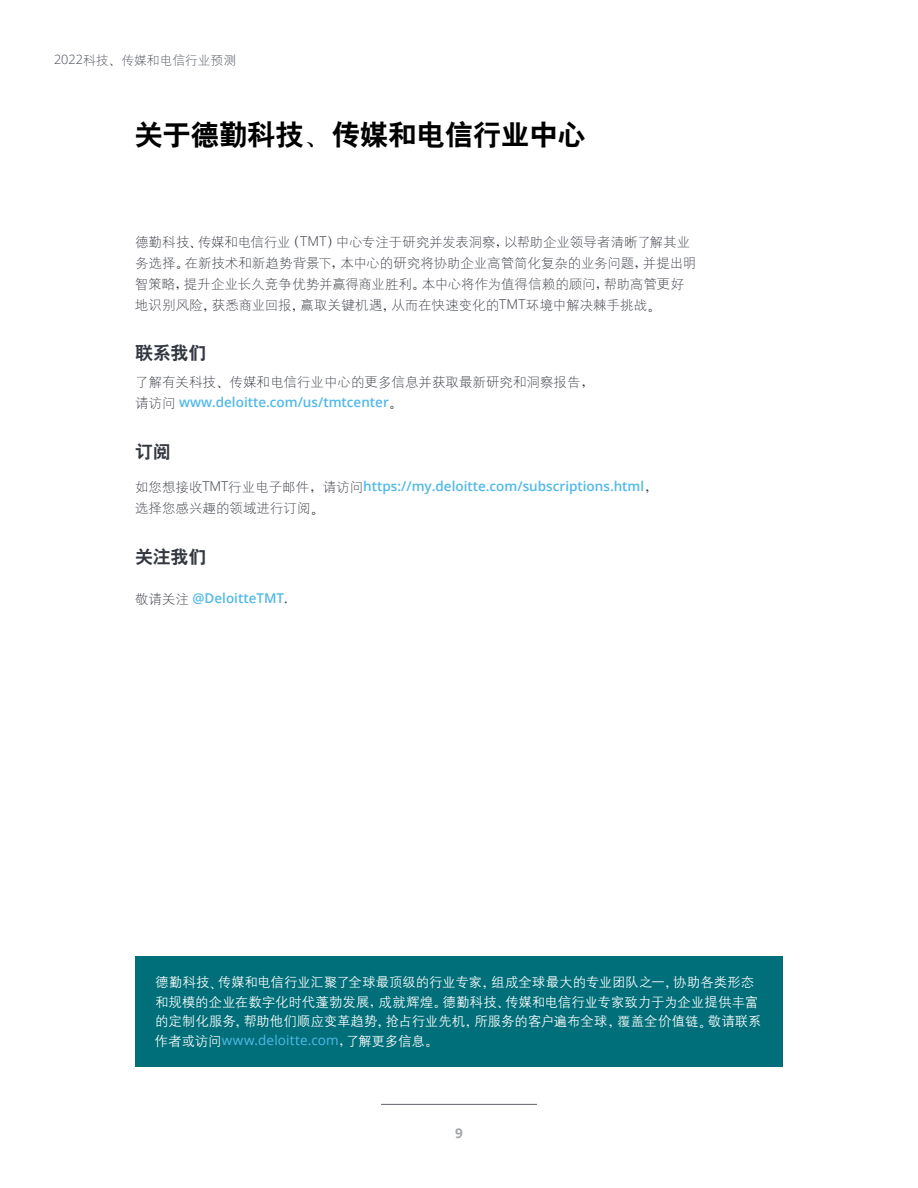
<style>
.page{position:relative;width:918px;height:1188px;background:#fff}
.page>*{position:absolute;margin:0;border:0;box-sizing:border-box;transform-origin:0 0}
.t1{font:28.5px "H Yb 2 gj";letter-spacing:-.01em;color:#000}
.t2{font:18px "H Yb 2 gj";letter-spacing:-.01em;color:#333740}
.t3{font:18px "H Yb 2 gj";color:#323741}
.t4{font:13.5px/21.1px "H Yg 1 gj";color:#333740}
.t5{font:13.5px/19.5px "H Yg 2 gj";letter-spacing:-.005em;color:#fff}
.t6{font:600 13.5px "Open Sans";color:#52b9e9}
.t7{font:13.5px "Open Sans";letter-spacing:.01em;color:#52b9e9}
.t8{font:700 13.5px "Open Sans";color:#a3a7a9}
.t9{font:12.75px "H Yg 1 gj";color:#474b55}
.s1{font-family:"Open Sans";font-weight:300}
.s2{font-family:"H Ya 6 gj"}
.s3{font-family:"H Yg 1 gj";font-weight:400;color:#333740}
.s4{font-family:"H Ya 6 gj";font-weight:400;color:#333740}
.s5{font-weight:300;color:#333740}
.s6{font-weight:400;color:#333740}
.s7{font-family:"H Yg 2 gj";color:#fff}
.s8{font-family:"H Ya 6 gj";color:#fff}
</style>
<div class="page">
<hr style="left:381px;top:1104px;width:156px;height:1px;background:#5f6369">
<div style="left:135px;top:956px;width:648px;height:110px;background:#006f79"></div>
<p class="t9" style="left:54px;top:53px;width:184px"><span class="s1">2022</span>科技<span class="s2">、</span>传媒和电信行业预测</p>
<h1 class="t1" style="left:134px;top:120px;width:453px">关于德勤科技<span class="s2">、</span>传媒和电信行业中心</h1>
<p class="t4" style="left:135px;top:231px;width:563px">德勤科技<span class="s2">、</span>传媒和电信行业<span class="s2">（</span><span class="s1">TMT</span><span class="s2">）</span>中心专注于研究并发表洞察<span class="s2">，</span>以帮助企业领导者清晰了解其业务选择<span class="s2">。</span>在新技术和新趋势背景下<span class="s2">，</span>本中心的研究将协助企业高管简化复杂的业务问题<span class="s2">，</span>并提出明智策略<span class="s2">，</span>提升企业长久竞争优势并赢得商业胜利<span class="s2">。</span>本中心将作为值得信赖的顾问<span class="s2">，</span>帮助高管更好地识别风险<span class="s2">，</span>获悉商业回报<span class="s2">，</span>赢取关键机遇<span class="s2">，</span>从而在快速变化的<span class="s1">TMT</span>环境中解决棘手挑战<span class="s2">。</span></p>
<h2 class="t3" style="left:135px;top:344px;width:73px">联系我们</h2>
<p class="t4" style="left:135px;top:371px;width:460px">了解有关科技<span class="s2">、</span>传媒和电信行业中心的更多信息并获取最新研究和洞察报告<span class="s2">，</span></p>
<p class="t6" style="left:135px;top:393px;width:269px"><span class="s3">请访问</span> www.deloitte.com/us/tmtcenter<span class="s4">。</span></p>
<h2 class="t2" style="left:135px;top:442px;width:37px">订阅</h2>
<p class="t6" style="left:135px;top:477px;width:524px"><span class="s3">如您想接收</span><span class="s5">TMT</span><span class="s3">行业电子邮件</span><span class="s4">，</span><span class="s3">请访问</span>https://my.deloitte.com/subscriptions.html<span class="s4">，</span></p>
<p class="t4" style="left:135px;top:498px;width:191px">选择您感兴趣的领域进行订阅<span class="s2">。</span></p>
<h2 class="t2" style="left:135px;top:548px;width:73px">关注我们</h2>
<p class="t6" style="left:135px;top:589px;width:154px"><span class="s3">敬请关注</span> @DeloitteTMT<span class="s6">.</span></p>
<p class="t5" style="left:155px;top:973px;width:608px">德勤科技<span class="s2">、</span>传媒和电信行业汇聚了全球最顶级的行业专家<span class="s2">，</span>组成全球最大的专业团队之一<span class="s2">，</span>协助各类形态和规模的企业在数字化时代蓬勃发展<span class="s2">，</span>成就辉煌<span class="s2">。</span>德勤科技<span class="s2">、</span>传媒和电信行业专家致力于为企业提供丰富的定制化服务<span class="s2">，</span>帮助他们顺应变革趋势<span class="s2">，</span>抢占行业先机<span class="s2">，</span>所服务的客户遍布全球<span class="s2">，</span>覆盖全价值链<span class="s2">。</span>敬请联系</p>
<p class="t7" style="left:155px;top:1031px;width:285px"><span class="s7">作者或访问</span>www.deloitte.com<span class="s8">，</span><span class="s7">了解更多信息</span><span class="s8">。</span></p>
<p class="t8" style="left:455px;top:1123px;width:9px">9</p>
</div>
